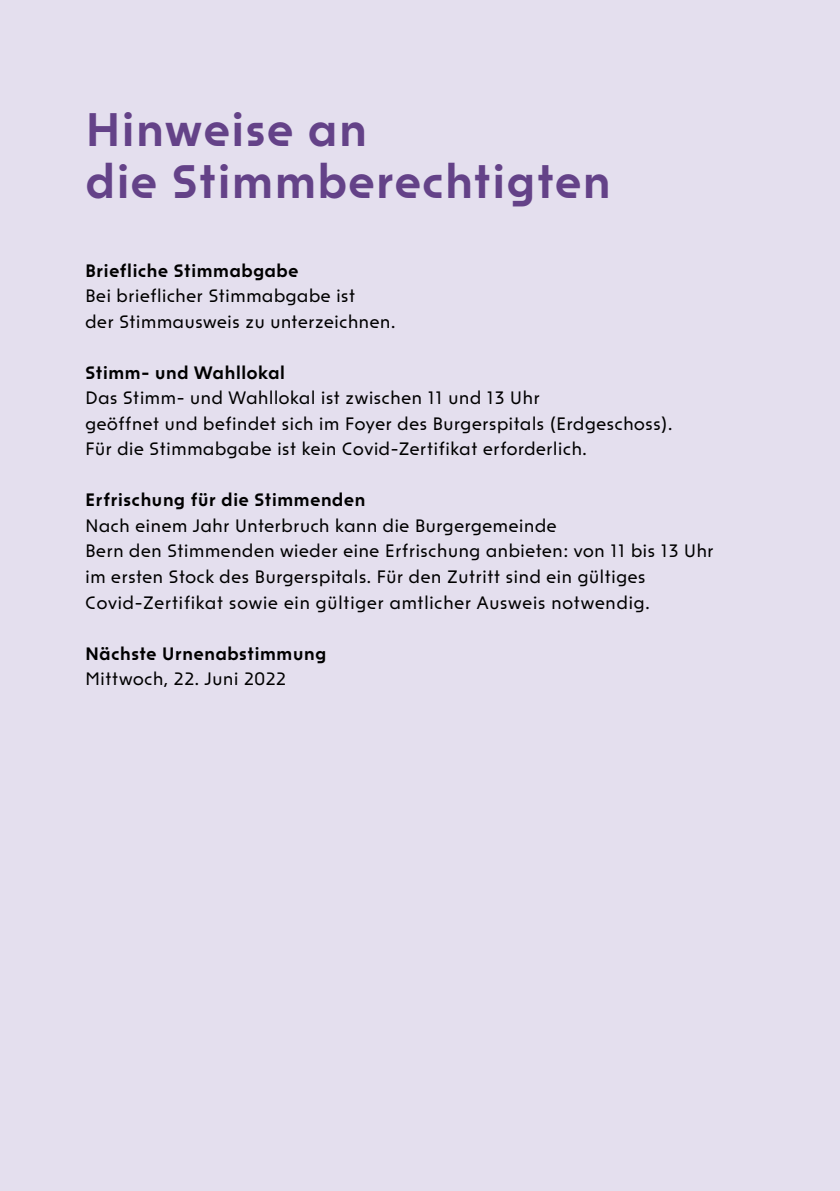
<style>
.page{position:relative;width:840px;height:1191px;background:#fff}
.page>*{position:absolute;margin:0;border:0;box-sizing:border-box;transform-origin:0 0}
.Titel_23Pt{font:700 47px/52px "Funkis C.2";color:#644288}
.t1{font:18px/25.6px "Funkis C.2";color:#000}
.t2{font:700 18px "Funkis C.2";color:#000}
</style>
<div class="page">
<div style="left:0;top:0;width:839px;height:1191px;background:#e4dfee"></div>
<p class="Titel_23Pt" style="left:85px;top:104px;width:527px">Hinweise an<br>die Stimmberechtigten</p>
<p class="t2" style="left:85px;top:259px;width:215px">Briefliche Stimmabgabe</p>
<p class="t1" style="left:85px;top:284px;width:312px">Bei brieflicher Stimmabgabe ist<br>der Stimmausweis zu unterzeichnen.</p>
<p class="t2" style="left:85px;top:362px;width:201px">Stimm- und Wahllokal</p>
<p class="t1" style="left:85px;top:386px;width:588px">Das Stimm- und Wahllokal ist zwischen 11 und 13 Uhr<br>geöffnet und befindet sich im Foyer des Burgerspitals (Erdgeschoss).<br>Für die Stimmabgabe ist kein Covid-Zertifikat erforderlich.</p>
<p class="t2" style="left:85px;top:489px;width:282px">Erfrischung für die Stimmenden</p>
<p class="t1" style="left:85px;top:513px;width:630px">Nach einem Jahr Unterbruch kann die Burgergemeinde<br>Bern den Stimmenden wieder eine Erfrischung anbieten: von 11 bis 13 Uhr im ersten Stock des Burgerspitals. Für den Zutritt sind ein gültiges Covid-Zertifikat sowie ein gültiger amtlicher Ausweis notwendig.</p>
<p class="t2" style="left:85px;top:642px;width:243px">Nächste Urnenabstimmung</p>
<p class="t1" style="left:85px;top:666px;width:202px">Mittwoch, 22. Juni 2022</p>
</div>
